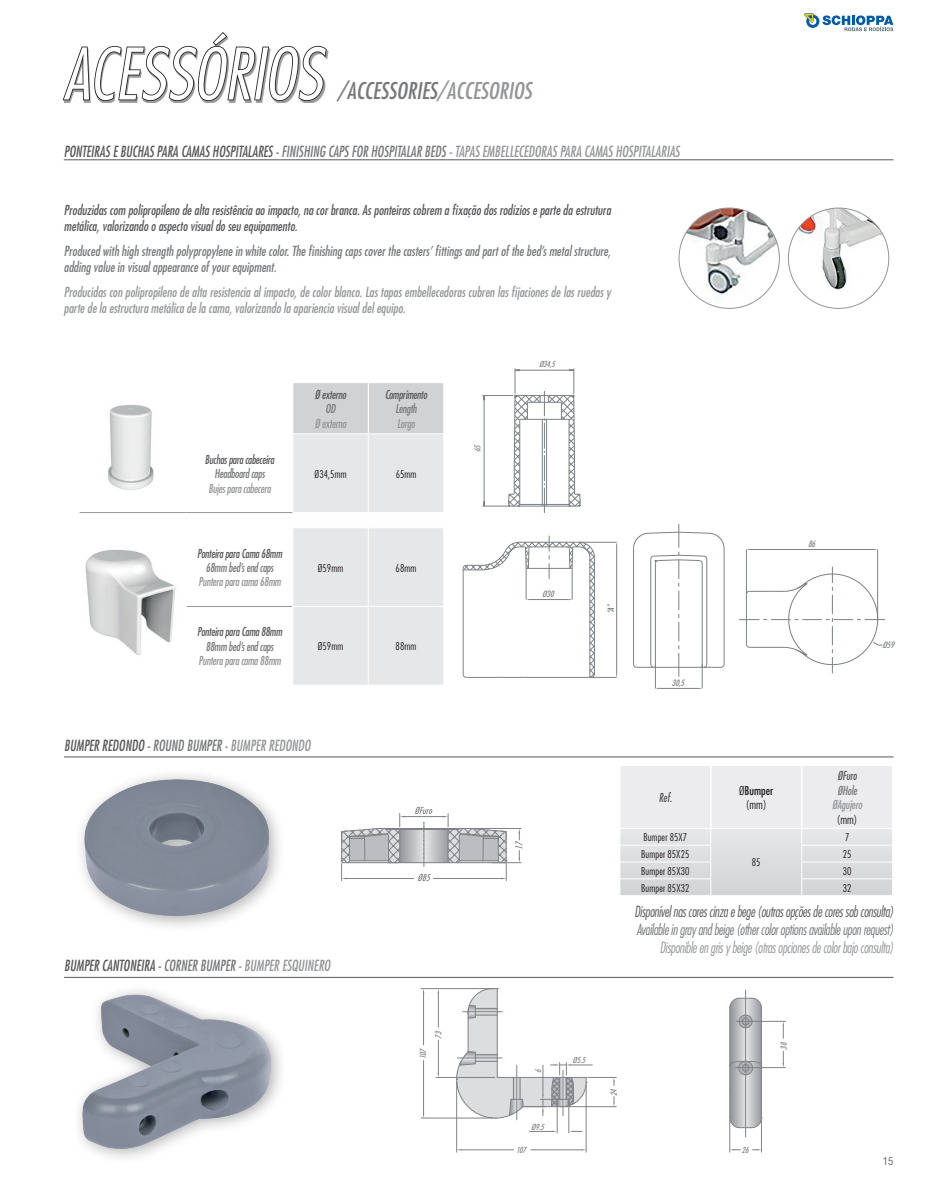
<style>
.page{position:relative;width:936px;height:1191px;background:#fff}
.page>*{position:absolute;margin:0;border:0;box-sizing:border-box;transform-origin:0 0}
.t1{font:italic 300 condensed 69px "Futura Std";letter-spacing:.005em;color:#fff}
.t2{font:italic condensed 22.5px "Futura Std";color:#76787b}
.t3{font:italic condensed 15px "Futura Std";color:#939598;scale:.9 1}
.t4{font:italic condensed 15px "Futura Std";color:#57585a;scale:.9 1}
.t5{font:italic 300 condensed 15px "Futura Std";letter-spacing:-.02em;color:#76787b;scale:.9 1}
.t6{font:italic 300 condensed 15px "Futura Std";letter-spacing:-.02em;color:#57585a;scale:.9 1}
.t7{font:italic 300 condensed 15px "Futura Std";letter-spacing:-.02em;color:#939598;scale:.9 1}
.t8{font:italic condensed 13.5px/16.2px "Futura Std";color:#939598;scale:.95 1}
.t9{font:italic condensed 13.5px/16.2px "Futura Std";color:#57585a;scale:.95 1}
.t10{font:italic condensed 13.5px/16.2px "Futura Std";color:#76787b;scale:.95 1}
.t11{font:italic condensed 12px "Futura Std";letter-spacing:-.02em;color:#57585a;scale:.9 1}
.t12{font:italic condensed 12px "Futura Std";letter-spacing:-.02em;color:#939598;scale:.9 1}
.t13{font:italic condensed 12px "Futura Std";letter-spacing:-.02em;color:#76787b;scale:.9 1}
.t14{font:condensed 12px/14.4px "Futura Std";color:#231f20;text-align:center}
.t15{font:300 condensed 12px "Futura Std";color:#231f20}
.t16{font:condensed 10.65px "Helvetica LT Std";color:#6c6d70}
.t17{font:300 condensed 10.5px "Futura Std";letter-spacing:.015em;color:#231f20}
.t18{font:italic 500 condensed 9px "Futura BT";color:#7c8084}
.t19{font:italic 500 condensed 8.55px "Futura BT";color:#808285}
.t20{font:italic 500 condensed 8.55px "Futura BT";color:#7c8084}
.s1{color:#939598}
.s2{color:#57585a}
.s3{color:#76787b}
.s4{font-weight:300}
</style>
<div class="page">
<svg style="left:341px;top:806px;width:181px;height:75px"></svg>
<hr style="left:456px;top:1081px;width:1px;height:71px;background:#808285">
<hr style="left:585px;top:1084px;width:1px;height:68px;background:#808285">
<hr style="left:530px;top:1149px;width:51px;height:1px;background:#808285">
<hr style="left:461px;top:1149px;width:52px;height:1px;background:#808285">
<hr style="left:436px;top:1077px;width:59px;height:1px;background:#808285">
<hr style="left:438px;top:993px;width:1px;height:34px;background:#808285">
<hr style="left:438px;top:1040px;width:1px;height:32px;background:#808285">
<hr style="left:421px;top:1117px;width:72px;height:1px;background:#808285">
<hr style="left:421px;top:988px;width:74px;height:1px;background:#808285">
<hr style="left:423px;top:993px;width:1px;height:51px;background:#808285">
<hr style="left:423px;top:1060px;width:1px;height:53px;background:#808285">
<hr style="left:568px;top:1101px;width:1px;height:31px;background:#808285">
<hr style="left:557px;top:1101px;width:1px;height:31px;background:#808285">
<svg style="left:569px;top:1130px;width:13px;height:2px"></svg>
<svg style="left:529px;top:1130px;width:28px;height:2px"></svg>
<svg style="left:455px;top:988px;width:161px;height:131px"></svg>
<hr style="left:754px;top:1067px;width:31px;height:1px;background:#808285">
<hr style="left:754px;top:1021px;width:31px;height:1px;background:#808285">
<svg style="left:782px;top:1021px;width:2px;height:17px"></svg>
<svg style="left:782px;top:1051px;width:2px;height:16px"></svg>
<svg style="left:729px;top:990px;width:33px;height:147px;background:#bbbcbf"></svg>
<hr style="left:729px;top:1120px;width:1px;height:32px;background:#808285">
<hr style="left:761px;top:1120px;width:1px;height:32px;background:#808285">
<svg style="left:293px;top:383px;width:150px;height:129px;background:#dedfe1"></svg>
<hr style="left:186px;top:512px;width:106px;height:1px;background:#939598">
<hr style="left:368px;top:383px;width:1px;height:50px;background:#fff">
<hr style="left:293px;top:433px;width:75px;height:1px;background:#fff">
<hr style="left:368px;top:433px;width:76px;height:1px;background:#fff">
<hr style="left:368px;top:434px;width:1px;height:78px;background:#fff">
<div style="left:293px;top:528px;width:150px;height:157px;background:#e6e7e9"></div>
<hr style="left:187px;top:606px;width:105px;height:1px;background:#939598">
<hr style="left:368px;top:528px;width:1px;height:78px;background:#fff">
<hr style="left:292px;top:606px;width:76px;height:1px;background:#fff">
<hr style="left:368px;top:606px;width:76px;height:1px;background:#fff">
<hr style="left:368px;top:607px;width:1px;height:78px;background:#fff">
<hr style="left:64px;top:159px;width:829px;height:1px;background:#57585a">
<hr style="left:64px;top:756px;width:829px;height:1px;background:#57585a">
<hr style="left:64px;top:977px;width:829px;height:1px;background:#57585a">
<div style="left:74px;top:768px;width:211px;height:165px;background:#231f20;opacity:.35"></div>
<img style="left:85px;top:779px;width:183px;height:137px">
<div style="left:72px;top:983px;width:215px;height:182px;background:#231f20;opacity:.35"></div>
<img style="left:83px;top:994px;width:187px;height:154px">
<img style="left:108px;top:404px;width:46px;height:86px">
<img style="left:79px;top:512px;width:108px;height:143px">
<img style="left:788px;top:208px;width:100px;height:100px;border-radius:50px">
<svg style="left:620px;top:766px;width:272px;height:129px;background:#e4e5e7"></svg>
<hr style="left:619px;top:861px;width:92px;height:1px;background:#fff">
<hr style="left:619px;top:878px;width:92px;height:1px;background:#fff">
<hr style="left:801px;top:861px;width:92px;height:1px;background:#fff">
<hr style="left:801px;top:878px;width:92px;height:1px;background:#fff">
<svg style="left:633px;top:524px;width:91px;height:165px"></svg>
<hr style="left:746px;top:549px;width:1px;height:45px;background:#7c8084">
<hr style="left:877px;top:549px;width:1px;height:70px;background:#7c8084">
<hr style="left:750px;top:549px;width:123px;height:1px;background:#7c8084">
<svg style="left:739px;top:566px;width:146px;height:107px"></svg>
<svg style="left:462px;top:535px;width:155px;height:143px"></svg>
<svg style="left:482px;top:368px;width:99px;height:145px"></svg>
<img style="left:679px;top:208px;width:100px;height:100px;border-radius:50px">
<svg style="left:804px;top:13px;width:89px;height:18px"></svg>
<svg style="left:62px;top:32px;width:266px;height:70px"></svg>
<h1 class="t1" style="left:64px;top:33px;width:260px">ACESSÓRIOS</h1>
<h2 class="t2" style="left:337px;top:78px;width:196px">/ACCESSORIES<span class="s1">/ACCESORIOS</span></h2>
<p class="t3" style="left:64px;top:142px;width:685px"><span class="s2">PONTEIRAS E BUCHAS PARA CAMAS HOSPITALARES -</span> <span class="s3">FINISHING CAPS FOR HOSPITALAR BEDS -</span> TAPAS EMBELLECEDORAS PARA CAMAS HOSPITALARIAS</p>
<p class="t9" style="left:64px;top:202px;width:577px">Produzidas com polipropileno de alta resistência ao impacto, na cor branca. As ponteiras cobrem a fixação dos rodízios e parte da estrutura metálica, valorizando o aspecto visual do seu equipamento.</p>
<p class="t10" style="left:64px;top:243px;width:577px">Produced with high strength polypropylene in white color. The finishing caps cover the casters’ fittings and part of the bed’s metal structure, adding value in visual appearance of your equipment.</p>
<p class="t8" style="left:64px;top:284px;width:577px">Producidas con polipropileno de alta resistencia al impacto, de color blanco. Las tapas embellecedoras cubren las fijaciones de las ruedas y parte de la estructura metálica de la cama, valorizando la apariencia visual del equipo.</p>
<p class="t11" style="left:205px;top:452px;width:78px">Buchas para cabeceira</p>
<p class="t13" style="left:214px;top:466px;width:57px">Headboard caps</p>
<p class="t12" style="left:208px;top:481px;width:71px">Bujes para cabecera</p>
<p class="t11" style="left:197px;top:546px;width:96px">Ponteira para Cama 68mm</p>
<p class="t13" style="left:206px;top:560px;width:77px">68mm bed’s end caps</p>
<p class="t12" style="left:198px;top:575px;width:93px">Puntera para cama 68mm</p>
<p class="t11" style="left:197px;top:624px;width:96px">Ponteira para Cama 88mm</p>
<p class="t13" style="left:206px;top:639px;width:77px">88mm bed’s end caps</p>
<p class="t12" style="left:198px;top:653px;width:93px">Puntera para cama 88mm</p>
<p class="t11" style="left:315px;top:387px;width:36px">Ø externo</p>
<p class="t13" style="left:325px;top:401px;width:13px">OD</p>
<p class="t12" style="left:315px;top:416px;width:36px">Ø externo</p>
<p class="t11" style="left:385px;top:387px;width:48px">Comprimento</p>
<p class="t13" style="left:395px;top:401px;width:25px">Length</p>
<p class="t12" style="left:397px;top:416px;width:21px">Largo</p>
<p class="t17" style="left:314px;top:467px;width:34px">Ø34,5mm</p>
<p class="t17" style="left:395px;top:467px;width:22px">65mm</p>
<p class="t17" style="left:318px;top:561px;width:27px">Ø59mm</p>
<p class="t17" style="left:395px;top:561px;width:22px">68mm</p>
<p class="t17" style="left:318px;top:640px;width:27px">Ø59mm</p>
<p class="t17" style="left:395px;top:640px;width:22px">88mm</p>
<p class="t4" style="left:64px;top:736px;width:275px">BUMPER REDONDO - <span class="s3">ROUND BUMPER -</span> <span class="s1">BUMPER REDONDO</span></p>
<p class="t20" style="left:472px;top:452px;width:11px;rotate:-90deg">65</p>
<p class="t4" style="left:64px;top:956px;width:297px">BUMPER CANTONEIRA - <span class="s3">CORNER BUMPER -</span> <span class="s1">BUMPER ESQUINERO</span></p>
<p class="t19" style="left:418px;top:1059px;width:14px;rotate:-90deg">107</p>
<p class="t19" style="left:433px;top:1038px;width:11px;rotate:-90deg">73</p>
<p class="t20" style="left:539px;top:359px;width:20px">Ø34,5</p>
<p class="t18" style="left:542px;top:588px;width:16px">Ø30</p>
<p class="t18" style="left:605px;top:614px;width:13px;rotate:-90deg">“A”</p>
<p class="t18" style="left:672px;top:677px;width:16px">30,5</p>
<p class="t18" style="left:808px;top:539px;width:11px">86</p>
<p class="t18" style="left:882px;top:639px;width:16px">Ø59</p>
<p class="t11" style="left:658px;top:790px;width:16px">Ref.</p>
<p class="t14" style="left:739px;top:783px;width:36px"><span class="s4">Ø</span>Bumper <span class="s4">(mm)</span></p>
<p class="t17" style="left:643px;top:831px;width:45px">Bumper 85X7</p>
<p class="t11" style="left:837px;top:768px;width:23px">ØFuro</p>
<p class="t13" style="left:837px;top:783px;width:23px">ØHole</p>
<p class="t12" style="left:832px;top:797px;width:35px">ØAgujero</p>
<p class="t15" style="left:836px;top:812px;width:22px">(mm)</p>
<p class="t17" style="left:845px;top:831px;width:6px">7</p>
<p class="t17" style="left:641px;top:848px;width:50px">Bumper 85X25</p>
<p class="t17" style="left:842px;top:848px;width:10px">25</p>
<p class="t17" style="left:641px;top:864px;width:50px">Bumper 85X30</p>
<p class="t17" style="left:842px;top:864px;width:10px">30</p>
<p class="t17" style="left:641px;top:881px;width:50px">Bumper 85X32</p>
<p class="t17" style="left:842px;top:881px;width:10px">32</p>
<p class="t17" style="left:752px;top:856px;width:10px">85</p>
<p class="t6" style="left:634px;top:902px;width:289px">Disponível nas cores cinza e bege (outras opções de cores sob consulta)</p>
<p class="t5" style="left:636px;top:920px;width:287px">Available in gray and beige (other color options available upon request)</p>
<p class="t7" style="left:660px;top:938px;width:261px">Disponible en gris y beige (otras opciones de color bajo consulta)</p>
<p class="t19" style="left:533px;top:1072px;width:8px;rotate:-90deg">6</p>
<p class="t19" style="left:531px;top:1121px;width:17px">Ø9.5</p>
<p class="t19" style="left:516px;top:1144px;width:14px">107</p>
<p class="t19" style="left:572px;top:1054px;width:17px">Ø5.5</p>
<p class="t19" style="left:608px;top:1096px;width:11px;rotate:-90deg">24</p>
<p class="t19" style="left:778px;top:1049px;width:11px;rotate:-90deg">38</p>
<p class="t19" style="left:741px;top:1144px;width:11px">26</p>
<p class="t16" style="left:882px;top:1154px;width:12px">15</p>
</div>
